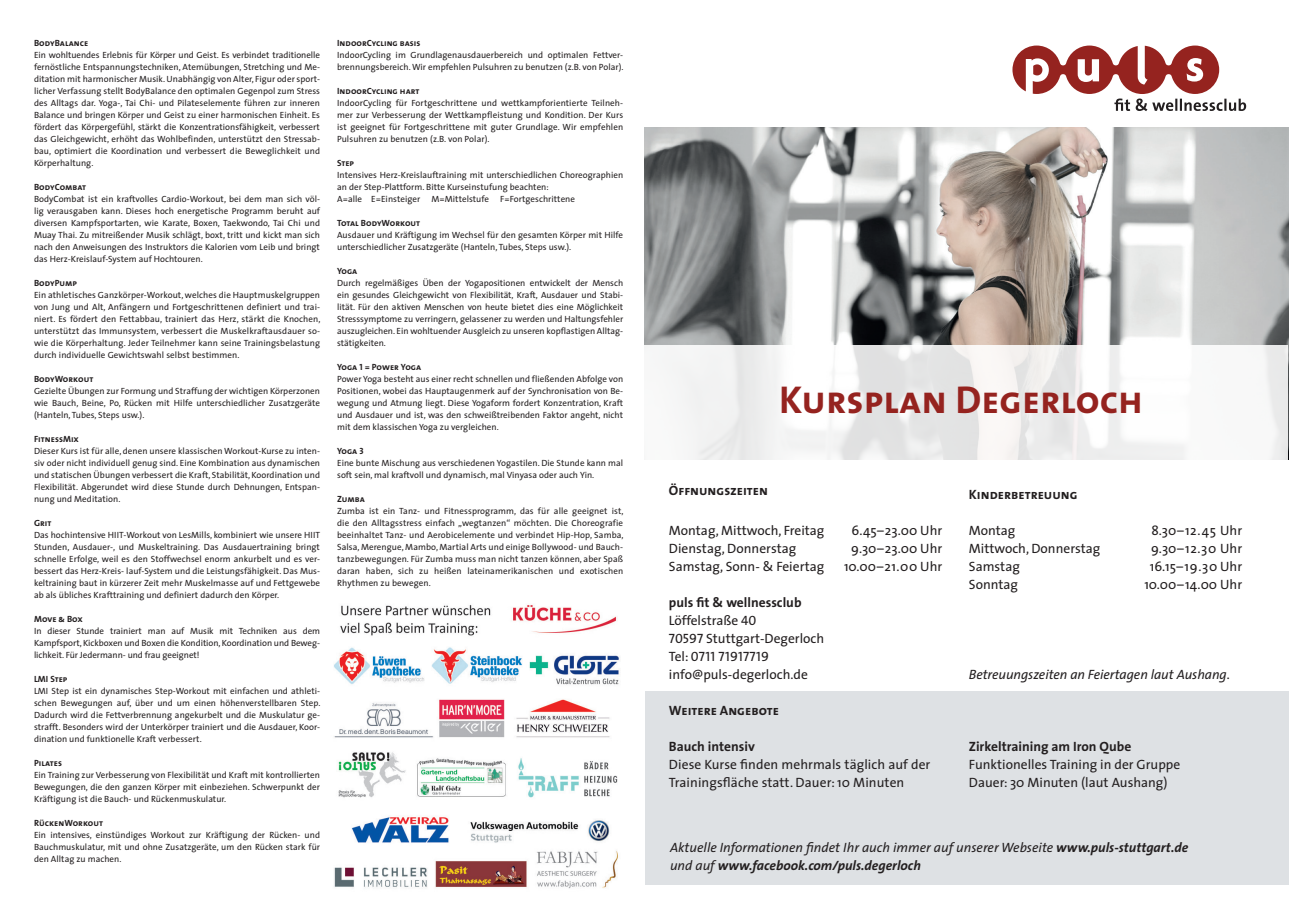
<style>
.page{position:relative;width:1289px;height:919px;background:#fff}
.page>*{position:absolute;margin:0;border:0;box-sizing:border-box;transform-origin:0 0}
.t1{font:39px "The Sans Bold Caps";color:#95231f}
.t2{font:13.5px/18px "The Sans";color:#231f20}
.t3{font:italic 13.5px/18px "The Sans";color:#231f20}
.t4{font:13.5px "The Sans Bold Caps";color:#231f20}
.t5{font:700 13.5px "The Sans";color:#231f20}
.t6{font:13.5px "The Sans Caps";letter-spacing:.02em;color:#231f20}
.t7{font:9px/12px "The Sans";letter-spacing:.005em;color:#231f20;text-align:justify}
.t8{font:9px "The Sans Bold Caps";letter-spacing:.005em;color:#231f20}
.s1{font-family:"The Sans Caps"}
.s2{font-weight:700}
.s3{font-family:"The Sans"}
</style>
<div class="page">
<div style="left:645px;top:691px;width:643px;height:193px;background:#dee1e4"></div>
<img style="left:644px;top:128px;width:644px;height:216px">
<svg style="left:644px;top:344px;width:644px;height:115px;fill:#f4f4f4"></svg>
<svg style="left:1012px;top:46px;width:234px;height:65px"></svg>
<img style="left:334px;top:605px;width:286px;height:284px">
<p class="t8" style="left:34px;top:35px;width:56px">BodyBalance</p>
<p class="t7" style="left:34px;top:49px;width:287px">Ein wohltuendes Erlebnis für Körper und Geist. Es verbindet traditionelle fernöstliche Entspannungstechniken, Atemübungen, Stretching und Me&shy;ditation mit harmonischer Musik. Unabhängig von Alter, Figur oder sport&shy;licher Verfassung stellt BodyBalance den optimalen Gegenpol zum Stress des Alltags dar. Yoga-, Tai Chi- und Pilateselemente führen zur inneren Balance und bringen Körper und Geist zu einer harmonischen Einheit. Es fördert das Körpergefühl, stärkt die Konzentrationsfähigkeit, verbessert das Gleichgewicht, erhöht das Wohlbefinden, unterstützt den Stressab&shy;bau, optimiert die Koordination und verbessert die Beweglichkeit und Körperhaltung.</p>
<p class="t8" style="left:34px;top:179px;width:54px">BodyCombat</p>
<p class="t7" style="left:34px;top:193px;width:287px">BodyCombat ist ein kraftvolles Cardio-Workout, bei dem man sich völ&shy;lig verausgaben kann. Dieses hoch energetische Programm beruht auf diversen Kampfsportarten, wie Karate, Boxen, Taekwondo, Tai Chi und Muay Thai. Zu mitreißender Musik schlägt, boxt, tritt und kickt man sich nach den Anweisungen des Instruktors die Kalorien vom Leib und bringt das Herz-Kreislauf-System auf Hochtouren.</p>
<p class="t8" style="left:34px;top:275px;width:45px">BodyPump</p>
<p class="t7" style="left:34px;top:289px;width:288px">Ein athletisches Ganzkörper-Workout, welches die Hauptmuskelgruppen von Jung und Alt, Anfängern und Fortgeschrittenen definiert und trai&shy;niert. Es fördert den Fettabbau, trainiert das Herz, stärkt die Knochen, unterstützt das Immunsystem, verbessert die Muskelkraftausdauer so&shy;wie die Körperhaltung. Jeder Teilnehmer kann seine Trainingsbelastung durch individuelle Gewichtswahl selbst bestimmen.</p>
<p class="t8" style="left:34px;top:371px;width:61px">BodyWorkout</p>
<p class="t7" style="left:34px;top:385px;width:287px">Gezielte Übungen zur Formung und Straffung der wichtigen Körperzonen wie Bauch, Beine, Po, Rücken mit Hilfe unterschiedlicher Zusatzgeräte (Hanteln, Tubes, Steps usw.).</p>
<p class="t8" style="left:34px;top:431px;width:46px">FitnessMix</p>
<p class="t7" style="left:34px;top:445px;width:287px">Dieser Kurs ist für alle, denen unsere klassischen Workout-Kurse zu inten&shy;siv oder nicht individuell genug sind. Eine Kombination aus dynamischen und statischen Übungen verbessert die Kraft, Stabilität, Koordination und Flexibilität. Abgerundet wird diese Stunde durch Dehnungen, Entspan&shy;nung und Meditation.</p>
<p class="t8" style="left:34px;top:515px;width:19px">Grit</p>
<p class="t7" style="left:34px;top:529px;width:287px">Das hochintensive HIIT-Workout von LesMills, kombiniert wie unsere HIIT Stunden, Ausdauer-, und Muskeltraining. Das Ausdauertraining bringt schnelle Erfolge, weil es den Stoffwechsel enorm ankurbelt und es ver&shy;bessert das Herz-Kreis- lauf-System und die Leistungsfähigkeit. Das Mus&shy;keltraining baut in kürzerer Zeit mehr Muskelmasse auf und Fettgewebe ab als übliches Krafttraining und definiert dadurch den Körper.</p>
<p class="t8" style="left:34px;top:611px;width:50px">Move &amp; Box</p>
<p class="t7" style="left:34px;top:624px;width:287px">In dieser Stunde trainiert man auf Musik mit Techniken aus dem Kampfsport, Kickboxen und Boxen die Kondition, Koordination und Beweg&shy;lichkeit. Für Jedermann- und frau geeignet!</p>
<p class="t8" style="left:34px;top:671px;width:35px">LMI Step</p>
<p class="t7" style="left:34px;top:684px;width:288px">LMI Step ist ein dynamisches Step-Workout mit einfachen und athleti&shy;schen Bewegungen auf, über und um einen höhenverstellbaren Step.<br>Dadurch wird die Fettverbrennung angekurbelt und die Muskulatur ge&shy;strafft. Besonders wird der Unterkörper trainiert und die Ausdauer, Koor&shy;dination und funktionelle Kraft verbessert.</p>
<p class="t8" style="left:34px;top:755px;width:29px">Pilates</p>
<p class="t7" style="left:34px;top:768px;width:287px">Ein Training zur Verbesserung von Flexibilität und Kraft mit kontrollierten Bewegungen, die den ganzen Körper mit einbeziehen. Schwerpunkt der Kräftigung ist die Bauch- und Rückenmuskulatur.</p>
<p class="t8" style="left:34px;top:815px;width:70px">RückenWorkout</p>
<p class="t7" style="left:34px;top:828px;width:287px">Ein intensives, einstündiges Workout zur Kräftigung der Rücken- und Bauchmuskulatur, mit und ohne Zusatzgeräte, um den Rücken stark für den Alltag zu machen.</p>
<p class="t8" style="left:337px;top:35px;width:85px">IndoorCycling basis</p>
<p class="t7" style="left:337px;top:48px;width:288px">IndoorCycling im Grundlagenausdauerbereich und optimalen Fettver&shy;brennungsbereich. Wir empfehlen Pulsuhren zu benutzen (z.B. von Polar).</p>
<p class="t8" style="left:337px;top:83px;width:84px">IndoorCycling hart</p>
<p class="t7" style="left:337px;top:96px;width:287px">IndoorCycling für Fortgeschrittene und wettkampforientierte Teilneh&shy;mer zur Verbesserung der Wettkampfleistung und Kondition. Der Kurs ist geeignet für Fortgeschrittene mit guter Grundlage. Wir empfehlen Pulsuhren zu benutzen (z.B. von Polar).</p>
<p class="t8" style="left:337px;top:155px;width:19px">Step</p>
<p class="t7" style="left:337px;top:168px;width:287px;text-align:left">Intensives Herz-Kreislauftraining mit unterschiedlichen Choreographien an der Step-Plattform. Bitte Kurseinstufung beachten:<br><span class="s1">A</span>=alle E=Einsteiger M=Mittelstufe F=Fortgeschrittene</p>
<p class="t8" style="left:337px;top:215px;width:84px">Total BodyWorkout</p>
<p class="t7" style="left:337px;top:228px;width:287px">Ausdauer und Kräftigung im Wechsel für den gesamten Körper mit Hilfe unterschiedlicher Zusatzgeräte (Hanteln, Tubes, Steps usw.).</p>
<p class="t8" style="left:337px;top:263px;width:22px">Yoga</p>
<p class="t7" style="left:337px;top:276px;width:287px">Durch regelmäßiges Üben der Yogapositionen entwickelt der Mensch ein gesundes Gleichgewicht von Flexibilität, Kraft, Ausdauer und Stabi&shy;lität. Für den aktiven Menschen von heute bietet dies eine Möglichkeit Stresssymptome zu verringern, gelassener zu werden und Haltungsfehler auszugleichen. Ein wohltuender Ausgleich zu unseren kopflastigen Alltag&shy;stätigkeiten.</p>
<p class="t8" style="left:337px;top:359px;width:85px">Yoga 1 = Power Yoga</p>
<p class="t7" style="left:337px;top:372px;width:287px">Power Yoga besteht aus einer recht schnellen und fließenden Abfolge von Positionen, wobei das Hauptaugenmerk auf der Synchronisation von Be&shy;wegung und Atmung liegt. Diese Yogaform fordert Konzentration, Kraft und Ausdauer und ist, was den schweißtreibenden Faktor angeht, nicht mit dem klassischen Yoga zu vergleichen.</p>
<p class="t8" style="left:337px;top:443px;width:28px">Yoga 3</p>
<p class="t7" style="left:337px;top:456px;width:287px">Eine bunte Mischung aus verschiedenen Yogastilen. Die Stunde kann mal soft sein, mal kraftvoll und dynamisch, mal Vinyasa oder auch Yin.</p>
<p class="t8" style="left:337px;top:491px;width:29px">Zumba</p>
<p class="t7" style="left:337px;top:504px;width:288px">Zumba ist ein Tanz- und Fitnessprogramm, das für alle geeignet ist, die den Alltagsstress einfach „wegtanzen“ möchten. Die Choreografie beeinhaltet Tanz- und Aerobicelemente und verbindet Hip-Hop, Samba, Salsa, Merengue, Mambo, Martial Arts und einige Bollywood- und Bauch&shy;tanzbewegungen. Für Zumba muss man nicht tanzen können, aber Spaß daran haben, sich zu heißen lateinamerikanischen und exotischen Rhythmen zu bewegen.</p>
<h1 class="t1" style="left:779px;top:367px;width:365px">Kursplan Degerloch</h1>
<h2 class="t4" style="left:669px;top:479px;width:100px">Öffnungszeiten</h2>
<h2 class="t2" style="left:669px;top:521px;width:157px">Montag, Mittwoch, Freitag</h2>
<h2 class="t2" style="left:851px;top:521px;width:92px">6.45–23.00 Uhr</h2>
<h2 class="t2" style="left:669px;top:539px;width:129px">Dienstag, Donnerstag</h2>
<h2 class="t2" style="left:851px;top:539px;width:93px">9.30–23.00 Uhr</h2>
<h2 class="t2" style="left:669px;top:557px;width:157px">Samstag, Sonn- &amp; Feiertag</h2>
<h2 class="t2" style="left:844px;top:557px;width:100px">10.00–21.00 Uhr</h2>
<h2 class="t2" style="left:669px;top:593px;width:157px"><span class="s2">puls fit &amp; wellnessclub<br></span>Löffelstraße <span class="s1">40<br>70597</span> Stuttgart-Degerloch</h2>
<h2 class="t6" style="left:669px;top:645px;width:101px"><span class="s3">Tel:</span> 0711 71917719</h2>
<h2 class="t2" style="left:669px;top:665px;width:140px">info@puls-degerloch.de</h2>
<h2 class="t4" style="left:669px;top:699px;width:111px">Weitere Angebote</h2>
<h2 class="t5" style="left:669px;top:735px;width:87px">Bauch intensiv</h2>
<h2 class="t2" style="left:669px;top:755px;width:263px">Diese Kurse finden mehrmals täglich auf der<br>Trainingsfläche statt. Dauer: 10 Minuten</h2>
<h2 class="t4" style="left:968px;top:483px;width:110px">Kinderbetreuung</h2>
<h2 class="t2" style="left:968px;top:521px;width:48px">Montag</h2>
<h2 class="t2" style="left:1151px;top:521px;width:92px">8.30–12.45 Uhr</h2>
<h2 class="t2" style="left:968px;top:539px;width:133px">Mittwoch, Donnerstag</h2>
<h2 class="t2" style="left:1151px;top:539px;width:93px">9.30–12.30 Uhr</h2>
<h2 class="t2" style="left:968px;top:557px;width:52px">Samstag</h2>
<h2 class="t2" style="left:1149px;top:557px;width:94px">16.15–19.30 Uhr</h2>
<h2 class="t2" style="left:968px;top:575px;width:51px">Sonntag</h2>
<h2 class="t2" style="left:1144px;top:575px;width:99px">10.00–14.00 Uhr</h2>
<h2 class="t3" style="left:968px;top:665px;width:263px">Betreuungszeiten an Feiertagen laut Aushang.</h2>
<h2 class="t5" style="left:968px;top:735px;width:164px">Zirkeltraining am Iron Qube</h2>
<h2 class="t2" style="left:968px;top:755px;width:213px">Funktionelles Training in der Gruppe<br>Dauer: 30 Minuten (laut Aushang)</h2>
<h2 class="t3" style="left:670px;top:838px;width:520px">Aktuelle Informationen findet Ihr auch immer auf unserer Webseite <span class="s2">www.puls-stuttgart.de </span>und auf <span class="s2">www.facebook.com/puls.degerloch</span></h2>
</div>
